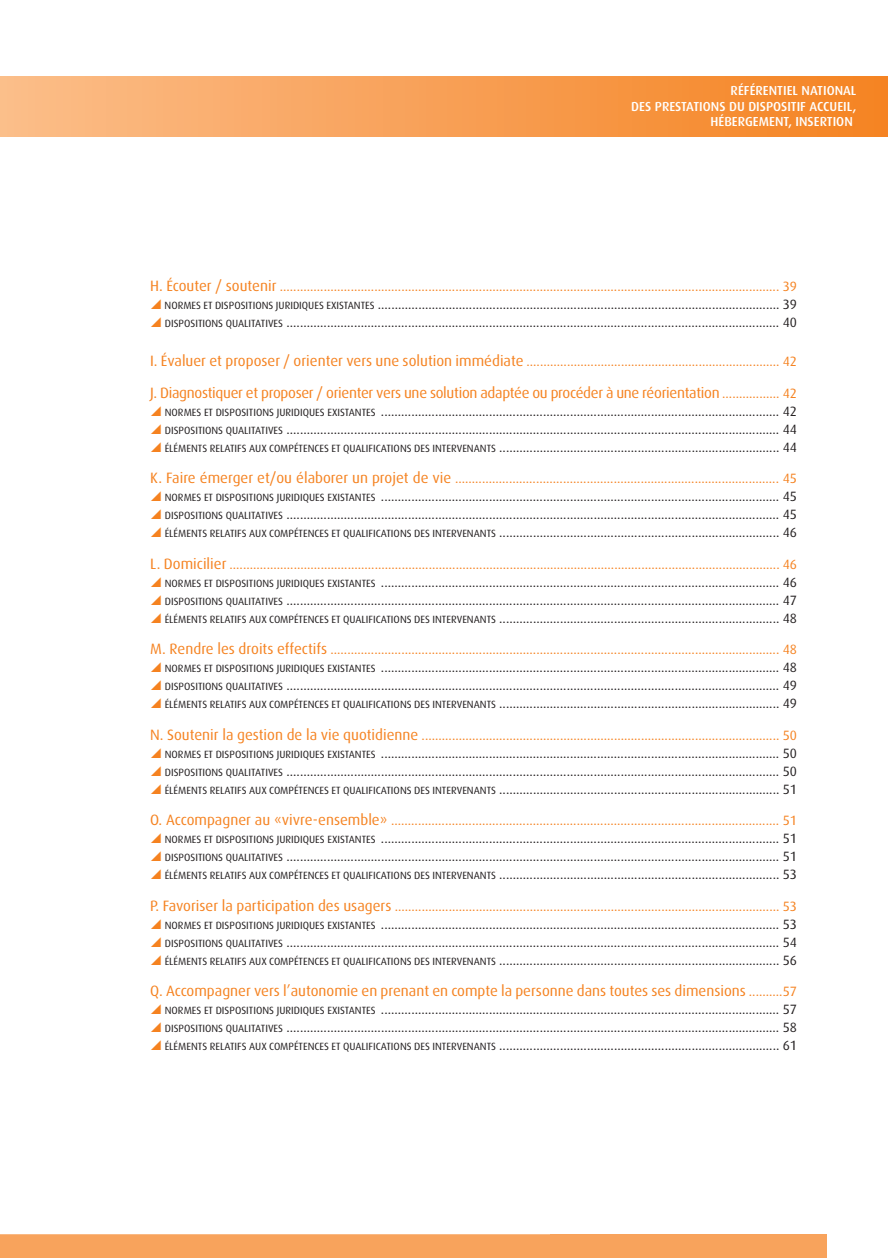
<style>
.page{position:relative;width:888px;height:1258px;background:#fff}
.page>*{position:absolute;margin:0;border:0;box-sizing:border-box;transform-origin:0 0}
.t1{font:15px "Dax OT";letter-spacing:-.02em;color:#f58220}
.t2{font:15px "Dax OT";color:#f58220}
.t3{font:13.5px "Dax OT";color:#231f20}
.t4{font:13.5px "Dax OT";color:#f58220}
.t5{font:500 13.05px "Dax OT";color:#fff}
.s1{color:#f58220}
.s2{font-size:15px}
.s3{font-size:10.5px}
.s4{font-size:13.5px}
</style>
<div class="page">
<div style="left:550px;top:1234px;width:277px;height:24px;background:#f8a35c"></div>
<div style="left:0;top:77px;width:888px;height:60px;background:linear-gradient(to right,#fbbd8a,#f58321)"></div>
<div style="left:0;top:1234px;width:550px;height:24px;background:#f8a35c"></div>
<p class="t5" style="left:731px;top:83px;width:127px">RÉFÉRENTIEL NATIONAL</p>
<p class="t5" style="left:631px;top:99px;width:227px">DES PRESTATIONS DU DISPOSITIF ACCUEIL,</p>
<p class="t5" style="left:710px;top:115px;width:147px">HÉBERGEMENT, INSERTION<span class="s1">,</span></p>
<p class="t4" style="left:150px;top:279px;width:648px"><span class="s2">H. Écouter / soutenir</span> .................................................................................................................................................... 39</p>
<p class="t3" style="left:165px;top:297px;width:634px"><span class="s3">NORMES ET DISPOSITIONS JURIDIQUES EXISTANTES</span> ....................................................................................................................... 39</p>
<p class="t3" style="left:165px;top:315px;width:634px"><span class="s3">DISPOSITIONS QUALITATIVES</span> .................................................................................................................................................. 40</p>
<p class="t4" style="left:150px;top:354px;width:648px"><span class="s2">I. Évaluer et proposer / orienter vers une solution immédiate</span> ........................................................................... 42</p>
<p class="t1" style="left:150px;top:384px;width:648px">J. Diagnostiquer et proposer / orienter vers une solution adaptée ou procéder à une réorientation <span class="s4">................. 42</span></p>
<p class="t3" style="left:165px;top:404px;width:634px"><span class="s3">NORMES ET DISPOSITIONS JURIDIQUES EXISTANTES</span> ...................................................................................................................... 42</p>
<p class="t3" style="left:165px;top:422px;width:634px"><span class="s3">DISPOSITIONS QUALITATIVES</span> .................................................................................................................................................. 44</p>
<p class="t3" style="left:165px;top:440px;width:634px"><span class="s3">ÉLÉMENTS RELATIFS AUX COMPÉTENCES ET QUALIFICATIONS DES INTERVENANTS</span> ................................................................................... 44</p>
<p class="t4" style="left:150px;top:471px;width:648px"><span class="s2">K. Faire émerger et/ou élaborer un projet de vie</span> ................................................................................................ 45</p>
<p class="t3" style="left:165px;top:489px;width:634px"><span class="s3">NORMES ET DISPOSITIONS JURIDIQUES EXISTANTES</span> ...................................................................................................................... 45</p>
<p class="t3" style="left:165px;top:507px;width:634px"><span class="s3">DISPOSITIONS QUALITATIVES</span> .................................................................................................................................................. 45</p>
<p class="t3" style="left:165px;top:525px;width:634px"><span class="s3">ÉLÉMENTS RELATIFS AUX COMPÉTENCES ET QUALIFICATIONS DES INTERVENANTS</span> ................................................................................... 46</p>
<p class="t4" style="left:150px;top:557px;width:648px"><span class="s2">L. Domicilier</span> ................................................................................................................................................................... 46</p>
<p class="t3" style="left:165px;top:575px;width:634px"><span class="s3">NORMES ET DISPOSITIONS JURIDIQUES EXISTANTES</span> ...................................................................................................................... 46</p>
<p class="t3" style="left:165px;top:593px;width:634px"><span class="s3">DISPOSITIONS QUALITATIVES</span> .................................................................................................................................................. 47</p>
<p class="t3" style="left:165px;top:611px;width:634px"><span class="s3">ÉLÉMENTS RELATIFS AUX COMPÉTENCES ET QUALIFICATIONS DES INTERVENANTS</span> ................................................................................... 48</p>
<p class="t4" style="left:150px;top:642px;width:648px"><span class="s2">M. Rendre les droits effectifs</span> ..................................................................................................................................... 48</p>
<p class="t3" style="left:165px;top:660px;width:634px"><span class="s3">NORMES ET DISPOSITIONS JURIDIQUES EXISTANTES</span> ...................................................................................................................... 48</p>
<p class="t3" style="left:165px;top:678px;width:634px"><span class="s3">DISPOSITIONS QUALITATIVES</span> .................................................................................................................................................. 49</p>
<p class="t3" style="left:165px;top:696px;width:634px"><span class="s3">ÉLÉMENTS RELATIFS AUX COMPÉTENCES ET QUALIFICATIONS DES INTERVENANTS</span> ................................................................................... 49</p>
<p class="t4" style="left:150px;top:728px;width:648px"><span class="s2">N. Soutenir la gestion de la vie quotidienne</span> .......................................................................................................... 50</p>
<p class="t3" style="left:165px;top:746px;width:634px"><span class="s3">NORMES ET DISPOSITIONS JURIDIQUES EXISTANTES</span> ...................................................................................................................... 50</p>
<p class="t3" style="left:165px;top:764px;width:634px"><span class="s3">DISPOSITIONS QUALITATIVES</span> .................................................................................................................................................. 50</p>
<p class="t3" style="left:165px;top:782px;width:634px"><span class="s3">ÉLÉMENTS RELATIFS AUX COMPÉTENCES ET QUALIFICATIONS DES INTERVENANTS</span> ................................................................................... 51</p>
<p class="t4" style="left:150px;top:813px;width:648px"><span class="s2">O. Accompagner au «vivre-ensemble»</span> ................................................................................................................... 51</p>
<p class="t3" style="left:165px;top:831px;width:634px"><span class="s3">NORMES ET DISPOSITIONS JURIDIQUES EXISTANTES</span> ...................................................................................................................... 51</p>
<p class="t3" style="left:165px;top:849px;width:634px"><span class="s3">DISPOSITIONS QUALITATIVES</span> .................................................................................................................................................. 51</p>
<p class="t3" style="left:165px;top:867px;width:634px"><span class="s3">ÉLÉMENTS RELATIFS AUX COMPÉTENCES ET QUALIFICATIONS DES INTERVENANTS</span> ................................................................................... 53</p>
<p class="t4" style="left:150px;top:899px;width:648px"><span class="s2">P. Favoriser la participation des usagers</span> .................................................................................................................. 53</p>
<p class="t3" style="left:165px;top:917px;width:634px"><span class="s3">NORMES ET DISPOSITIONS JURIDIQUES EXISTANTES</span> ...................................................................................................................... 53</p>
<p class="t3" style="left:165px;top:935px;width:634px"><span class="s3">DISPOSITIONS QUALITATIVES</span> .................................................................................................................................................. 54</p>
<p class="t3" style="left:165px;top:953px;width:634px"><span class="s3">ÉLÉMENTS RELATIFS AUX COMPÉTENCES ET QUALIFICATIONS DES INTERVENANTS</span> ................................................................................... 56</p>
<p class="t2" style="left:150px;top:983px;width:648px">Q. Accompagner vers l’autonomie en prenant en compte la personne dans toutes ses dimensions <span class="s4">..........57</span></p>
<p class="t3" style="left:165px;top:1002px;width:634px"><span class="s3">NORMES ET DISPOSITIONS JURIDIQUES EXISTANTES</span> ...................................................................................................................... 57</p>
<p class="t3" style="left:165px;top:1020px;width:634px"><span class="s3">DISPOSITIONS QUALITATIVES</span> .................................................................................................................................................. 58</p>
<p class="t3" style="left:165px;top:1038px;width:634px"><span class="s3">ÉLÉMENTS RELATIFS AUX COMPÉTENCES ET QUALIFICATIONS DES INTERVENANTS</span> ................................................................................... 61</p>
</div>
